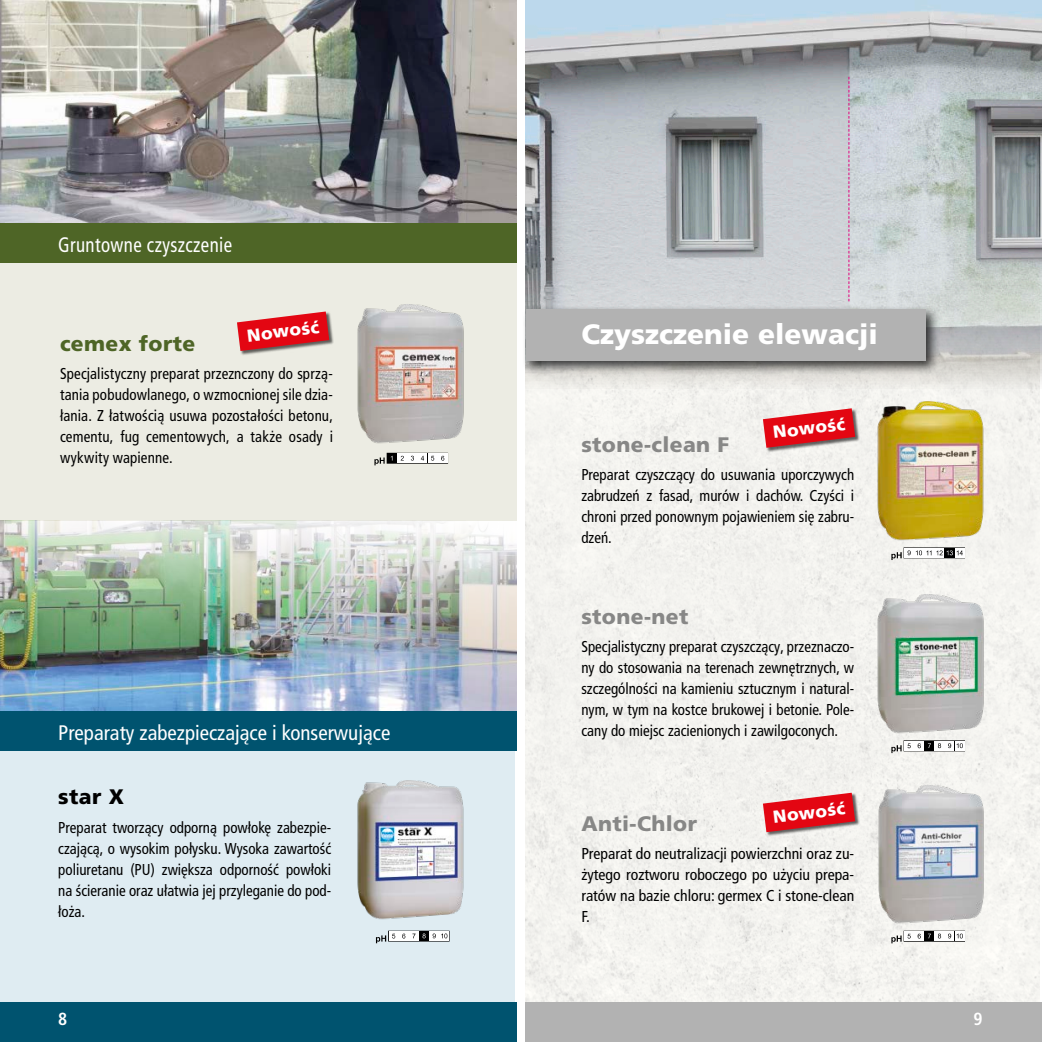
<style>
.page{position:relative;width:1042px;height:1042px;background:#fff}
.page>*{position:absolute;margin:0;border:0;box-sizing:border-box;transform-origin:0 0}
._3_Titel{font:900 28px "Frutiger LT Std";color:#fff}
.Text_Grundschrift{font:condensed 21px "Frutiger LT Pro";color:#fff}
._3_Titel-2{font:900 21px "Frutiger LT Pro";letter-spacing:.02em;color:#878786}
.Text_Grundschrift-2{font:condensed 21px "Frutiger LT Pro";letter-spacing:.02em;color:#fff;scale:.9 1}
._3_Titel-3{font:900 21px "Frutiger LT Pro";letter-spacing:.02em;color:#4e6526}
._3_Titel-4{font:900 21px "Frutiger LT Std";letter-spacing:.02em;color:#878786}
._3_Titel-5{font:900 21px "Frutiger LT Pro";color:#000}
._2_Grundtext{font:700 condensed 17.5px "Frutiger LT Pro";color:#fff}
._3_Titel-6{font:900 17.32px "Frutiger LT Pro";color:#fff}
.Grundtext{font:condensed 15.75px/21px "Frutiger LT Pro";color:#000;text-align:justify;scale:.95 1}
._2_Grundtext-2{font:condensed 15.75px/21px "Frutiger LT Pro";color:#000;text-align:justify}
</style>
<div class="page">
<div style="left:526px;top:388px;width:513px;height:614px;background:#f3f3ef"></div>
<img style="left:526px;top:0;width:516px;height:388px">
<div style="left:521px;top:305px;width:418px;height:70px;background:#000;opacity:.75"></div>
<div style="left:526px;top:309px;width:399px;height:52px;background:#b2b2b2"></div>
<img style="left:875px;top:397px;width:111px;height:146px">
<svg style="left:891px;top:547px;width:74px;height:13px"></svg>
<div style="left:526px;top:1002px;width:516px;height:40px;background:#b2b2b2"></div>
<img style="left:875px;top:589px;width:111px;height:147px">
<svg style="left:891px;top:740px;width:74px;height:13px"></svg>
<svg style="left:891px;top:930px;width:74px;height:13px"></svg>
<img style="left:875px;top:780px;width:111px;height:147px">
<div style="left:0;top:739px;width:515px;height:285px;background:#dfecf2"></div>
<div style="left:0;top:228px;width:516px;height:293px;background:#ecece3"></div>
<img style="left:0;top:521px;width:516px;height:190px">
<div style="left:0;top:711px;width:516px;height:40px;background:#00536f"></div>
<img style="left:357px;top:304px;width:107px;height:140px">
<svg style="left:374px;top:453px;width:74px;height:12px"></svg>
<img style="left:0;top:0;width:516px;height:223px">
<div style="left:0;top:223px;width:516px;height:40px;background:#4e6526"></div>
<svg style="left:376px;top:930px;width:73px;height:13px"></svg>
<img style="left:357px;top:780px;width:107px;height:140px">
<div style="left:0;top:1002px;width:516px;height:40px;background:#00536f"></div>
<svg style="left:848px;top:77px;width:1px;height:224px"></svg>
<div style="left:237px;top:312px;width:97px;height:44px;background:#000;opacity:.6"></div>
<svg style="left:237px;top:311px;width:92px;height:40px"></svg>
<div style="left:763px;top:408px;width:97px;height:44px;background:#000;opacity:.6"></div>
<svg style="left:763px;top:408px;width:92px;height:40px;background:#dc4148"></svg>
<div style="left:763px;top:793px;width:97px;height:44px;background:#000;opacity:.6"></div>
<svg style="left:763px;top:793px;width:92px;height:39px;background:#dc3e46"></svg>
<p class="Text_Grundschrift-2" style="left:58px;top:233px;width:195px">Gruntowne czyszczenie</p>
<p class="_3_Titel-6" style="left:246px;top:325px;width:74px;rotate:-7deg">Nowość</p>
<p class="_3_Titel-3" style="left:60px;top:331px;width:137px">cemex forte</p>
<p class="Grundtext" style="left:60px;top:363px;width:289px">Specjalistyczny preparat przeznczony do sprzą&shy;tania pobudowlanego, o wzmocnionej sile dzia&shy;łania. Z łatwością usuwa pozostałości betonu, cementu, fug cementowych, a także osady i wykwity wapienne.</p>
<p class="Text_Grundschrift" style="left:58px;top:721px;width:333px">Preparaty zabezpieczające i konserwujące</p>
<p class="_3_Titel-5" style="left:58px;top:784px;width:67px">star X</p>
<p class="Grundtext" style="left:58px;top:816px;width:289px">Preparat tworzący odporną powłokę zabezpie&shy;czającą, o wysokim połysku. Wysoka zawartość poliuretanu (PU) zwiększa odporność powłoki na ścieranie oraz ułatwia jej przyleganie do pod&shy;łoża.</p>
<p class="_3_Titel" style="left:581px;top:317px;width:298px">Czyszczenie elewacji</p>
<p class="_3_Titel-6" style="left:772px;top:422px;width:74px;rotate:-7deg">Nowość</p>
<p class="_3_Titel-2" style="left:581px;top:432px;width:149px">stone-clean F</p>
<p class="Grundtext" style="left:581px;top:464px;width:289px">Preparat czyszczący do usuwania uporczywych zabrudzeń z fasad, murów i dachów. Czyści i chroni przed ponownym pojawieniem się zabru&shy;dzeń.</p>
<p class="_3_Titel-2" style="left:581px;top:604px;width:109px">stone-net</p>
<p class="Grundtext" style="left:581px;top:636px;width:289px">Specjalistyczny preparat czyszczący, przeznaczo&shy;ny do stosowania na terenach zewnętrznych, w szczególności na kamieniu sztucznym i natural&shy;nym, w tym na kostce brukowej i betonie. Pole&shy;cany do miejsc zacienionych i zawilgoconych.</p>
<p class="_3_Titel-6" style="left:772px;top:806px;width:74px;rotate:-7deg">Nowość</p>
<p class="_3_Titel-4" style="left:581px;top:810px;width:117px">Anti-Chlor</p>
<p class="_2_Grundtext-2" style="left:581px;top:843px;width:274px">Preparat do neutralizacji powierzchni oraz zu&shy;żytego roztworu roboczego po użyciu prepa&shy;ratów na bazie chloru: germex C i stone-clean F.</p>
<p class="_2_Grundtext" style="left:58px;top:1009px;width:11px">8</p>
<p class="_2_Grundtext" style="left:58px;top:1009px;width:20px">10</p>
<p class="_2_Grundtext" style="left:973px;top:1009px;width:11px">9</p>
</div>
